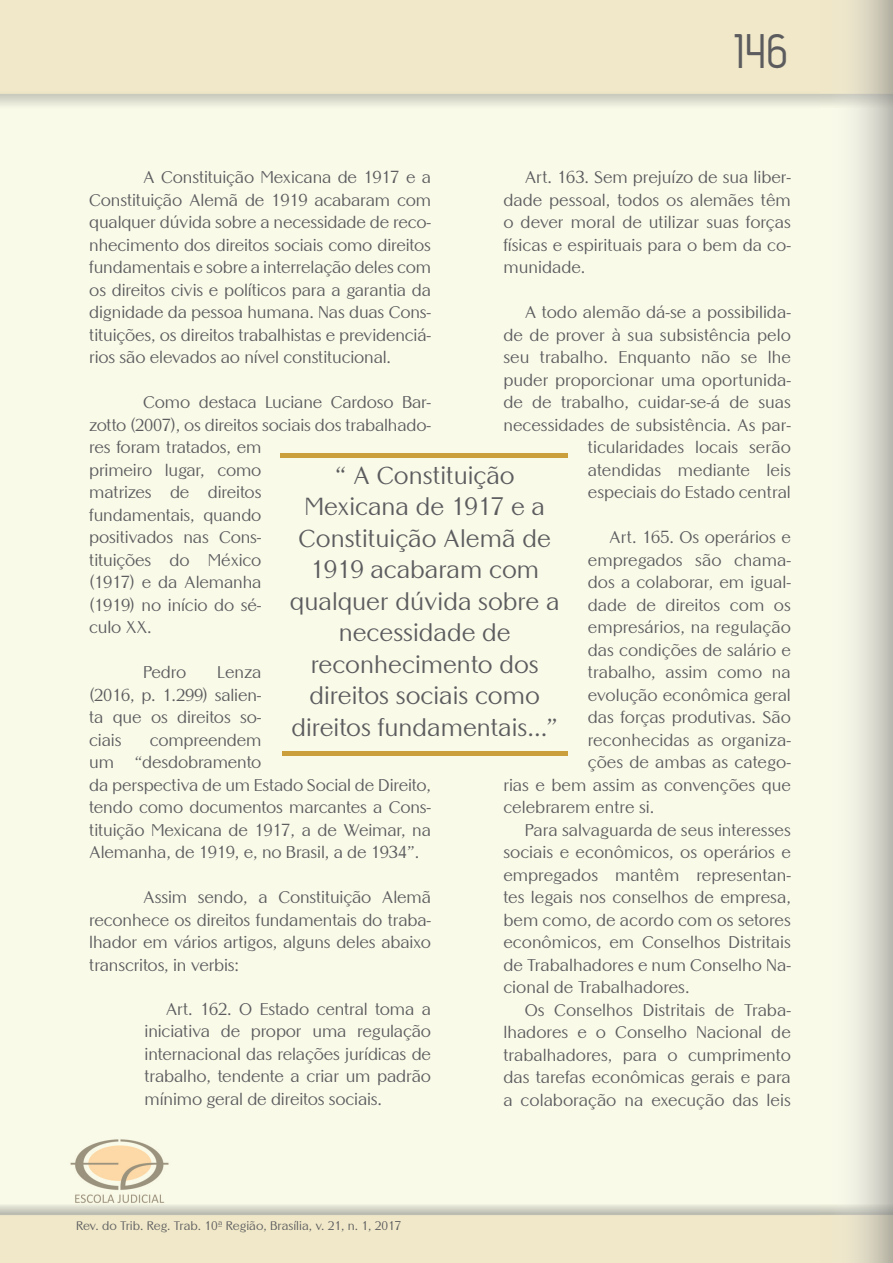
<style>
.page{position:relative;width:893px;height:1263px;background:#fff}
.page>*{position:absolute;margin:0;border:0;box-sizing:border-box;transform-origin:0 0}
.t1{font:49.5px "Zag";color:#5c5c5f}
.TEXTO_GERAL{font:24px/31.5px "Altrincham";color:#5c5c5f;text-align:center}
.TEXTO_GERAL-2{font:16.5px/22.5px "Altrincham";letter-spacing:-.01em;color:#5c5c5f;text-align:justify}
.t2{font:12px "Altrincham";color:#5c5c5f}
</style>
<div class="page">
<img style="left:0;top:0;width:811px;height:1263px">
<div style="left:281px;top:453px;width:287px;height:5px;background:#cb9f3c"></div>
<hr style="left:282px;top:751px;width:285px;height:4px;background:#cb9f3c">
<p class="t1" style="left:736px;top:24px;width:56px">146</p>
<p class="TEXTO_GERAL-2" style="left:503px;top:166px;width:289px;text-indent:21px">Art. 163. Sem prejuízo de sua liber&shy;dade pessoal, todos os alemães têm o dever moral de utilizar suas forças físicas e espirituais para o bem da co&shy;munidade.</p>
<p class="TEXTO_GERAL-2" style="left:503px;top:301px;width:289px;text-align:right">A todo alemão dá-se a possibilida&shy;de de prover à sua subsistência pelo seu trabalho. Enquanto não se lhe puder proporcionar uma oportunida&shy;de de trabalho, cuidar-se-á de suas necessidades de subsistência. As par&shy;ticularidades locais serão<br>atendidas mediante leis<br>especiais do Estado central</p>
<p class="TEXTO_GERAL-2" style="left:609px;top:526px;width:183px">Art. 165. Os operários e</p>
<p class="TEXTO_GERAL-2" style="left:588px;top:549px;width:205px">empregados são chama-</p>
<p class="TEXTO_GERAL-2" style="left:588px;top:571px;width:205px">dos a colaborar, em igual-</p>
<p class="TEXTO_GERAL-2" style="left:588px;top:594px;width:205px">dade de direitos com os</p>
<p class="TEXTO_GERAL-2" style="left:588px;top:616px;width:205px">empresários, na regulação</p>
<p class="TEXTO_GERAL-2" style="left:588px;top:639px;width:205px">das condições de salário e</p>
<p class="TEXTO_GERAL-2" style="left:588px;top:661px;width:205px">trabalho, assim como na</p>
<p class="TEXTO_GERAL-2" style="left:588px;top:684px;width:205px">evolução econômica geral</p>
<p class="TEXTO_GERAL-2" style="left:588px;top:706px;width:205px">das forças produtivas. São</p>
<p class="TEXTO_GERAL-2" style="left:588px;top:729px;width:205px">reconhecidas as organiza-</p>
<p class="TEXTO_GERAL-2" style="left:588px;top:751px;width:205px">ções de ambas as catego-</p>
<p class="TEXTO_GERAL-2" style="left:503px;top:774px;width:289px">rias e bem assim as convenções que</p>
<p class="TEXTO_GERAL-2" style="left:503px;top:796px;width:153px">celebrarem entre si.</p>
<p class="TEXTO_GERAL-2" style="left:503px;top:819px;width:289px;text-indent:21px">Para salvaguarda de seus interesses sociais e econômicos, os operários e empregados mantêm representan&shy;tes legais nos conselhos de empresa, bem como, de acordo com os setores econômicos, em Conselhos Distritais de Trabalhadores e num Conselho Na&shy;cional de Trabalhadores.</p>
<p class="TEXTO_GERAL-2" style="left:503px;top:999px;width:289px;text-indent:21px">Os Conselhos Distritais de Traba&shy;lhadores e o Conselho Nacional de trabalhadores, para o cumprimento das tarefas econômicas gerais e para a colaboração na execução das leis</p>
<p class="TEXTO_GERAL-2" style="left:89px;top:166px;width:343px;text-indent:54px">A Constituição Mexicana de 1917 e a Constituição Alemã de 1919 acabaram com qualquer dúvida sobre a necessidade de reco&shy;nhecimento dos direitos sociais como direitos fundamentais e sobre a interrelação deles com os direitos civis e políticos para a garantia da dignidade da pessoa humana. Nas duas Cons&shy;tituições, os direitos trabalhistas e previdenciá&shy;rios são elevados ao nível constitucional.</p>
<p class="TEXTO_GERAL-2" style="left:89px;top:391px;width:343px;text-align:left;text-indent:54px">Como destaca Luciane Cardoso Bar&shy;zotto (2007), os direitos sociais dos trabalhado&shy;res foram tratados, em<br>primeiro lugar, como<br>matrizes de direitos<br>fundamentais, quando<br>positivados nas Cons-<br>tituições do México<br>(1917) e da Alemanha<br>(1919) no início do sé-<br>culo XX.</p>
<p class="TEXTO_GERAL-2" style="left:143px;top:661px;width:45px">Pedro</p>
<p class="TEXTO_GERAL" style="left:335px;top:460px;width:181px">“ A Constituição</p>
<p class="TEXTO_GERAL" style="left:290px;top:491px;width:271px">Mexicana de 1917 e a<br>Constituição Alemã de<br>1919 acabaram com qualquer dúvida sobre a necessidade de</p>
<p class="TEXTO_GERAL" style="left:311px;top:649px;width:230px">reconhecimento dos</p>
<p class="TEXTO_GERAL" style="left:310px;top:680px;width:232px">direitos sociais como</p>
<p class="TEXTO_GERAL" style="left:291px;top:712px;width:268px">direitos fundamentais...”</p>
<p class="TEXTO_GERAL-2" style="left:89px;top:661px;width:174px;text-indent:128px">Lenza (2016, p. 1.299) salien&shy;ta que os direitos so&shy;ciais</p>
<p class="TEXTO_GERAL-2" style="left:89px;top:729px;width:343px;text-align:left;text-indent:60px">compreendem<br>um “desdobramento<br>da perspectiva de um Estado Social de Direito, tendo como documentos marcantes a Cons&shy;tituição Mexicana de 1917, a de Weimar, na Alemanha, de 1919, e, no Brasil, a de 1934”.</p>
<p class="TEXTO_GERAL-2" style="left:89px;top:886px;width:343px;text-indent:54px">Assim sendo, a Constituição Alemã reconhece os direitos fundamentais do traba&shy;lhador em vários artigos, alguns deles abaixo transcritos, in verbis:</p>
<p class="TEXTO_GERAL-2" style="left:145px;top:997px;width:288px;text-indent:21px">Art. 162. O Estado central toma a iniciativa de propor uma regulação internacional das relações jurídicas de trabalho, tendente a criar um padrão mínimo geral de direitos sociais.</p>
<p class="t2" style="left:76px;top:1219px;width:327px">Rev. do Trib. Reg. Trab. 10ª Região, Brasília, v. 21, n. 1, 2017</p>
</div>
